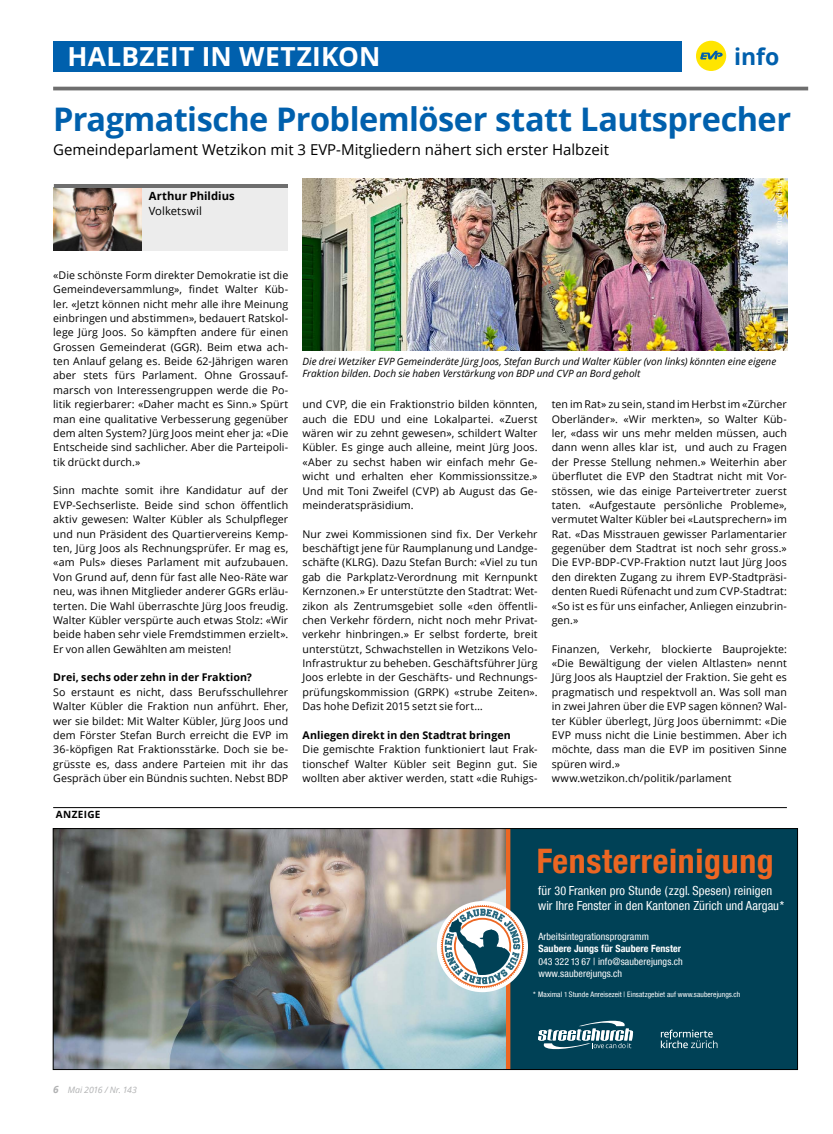
<style>
.page{position:relative;width:833px;height:1134px;background:#fff}
.page>*{position:absolute;margin:0;border:0;box-sizing:border-box;transform-origin:0 0}
.t1{font:700 condensed 33.75px "Helvetica Neue LT Com";letter-spacing:.02em;color:#ec6622}
.t2{font:700 32.5px "Open Sans";letter-spacing:-.015em;color:#0060ad}
.t3{font:700 26.25px "Open Sans";letter-spacing:.015em;color:#fff}
.t4{font:700 23px "Open Sans";color:#0060ad}
.t5{font:15px "Open Sans";color:#000}
.t6{font:condensed 12.5px/15px "Helvetica Neue LT Com";letter-spacing:.005em;color:#fff}
.t7{font:700 11.25px "Open Sans";color:#000}
.t8{font:11.25px "Open Sans";letter-spacing:.005em;color:#000}
.t9{font:10.62px/14.4px "Open Sans";letter-spacing:.01em;color:#000;text-align:justify}
.t10{font:700 10.62px "Open Sans";letter-spacing:.01em;color:#000}
.t11{font:italic 10px/12.5px "Open Sans";color:#000}
.t12{font:condensed 10px/12.5px "Helvetica Neue LT Com";letter-spacing:.01em;color:#fff}
.t13{font:700 10px "Open Sans";letter-spacing:.035em;color:#000}
.t14{font:italic 8.75px "Open Sans";color:#b1b2b3}
.t15{font:condensed 7.5px "Helvetica Neue LT Com";letter-spacing:.01em;color:#fff}
.t16{font:7.5px "Open Sans";letter-spacing:.025em;color:#fff}
.s1{font-size:12.12px}
.s2{font-weight:700}
.s3{font-size:9.75px}
.s4{font-size:7.25px}
.s5{font-weight:700;font-size:10px}
</style>
<div class="page">
<div style="left:696px;top:41px;width:30px;height:30px;background:#ffe500;border-radius:50%"></div>
<svg style="left:700px;top:51px;width:22px;height:9px"></svg>
<div style="left:53px;top:41px;width:628px;height:30px;background:#0060ad"></div>
<div style="left:53px;top:184px;width:234px;height:66px;background:#ececec"></div>
<img style="left:53px;top:187px;width:88px;height:63px">
<hr style="left:54px;top:184px;width:233px;height:3px;background:#6e6e6e">
<hr style="left:53px;top:807px;width:734px;height:1px;background:#000">
<hr style="left:53px;top:87px;width:755px;height:3px;background:#6e6e6e">
<img style="left:302px;top:178px;width:485px;height:173px">
<img style="left:55px;top:830px;width:449px;height:238px">
<div style="left:504px;top:830px;width:291px;height:238px;background:#004156"></div>
<svg style="left:538px;top:1020px;width:95px;height:29px"></svg>
<svg style="left:661px;top:1029px;width:56px;height:19px"></svg>
<div style="left:437px;top:901px;width:91px;height:91px;background:#fff;border-radius:50%"></div>
<svg style="left:440px;top:905px;width:84px;height:84px"></svg>
<div style="left:53px;top:828px;width:744px;height:242px;border:1px solid #000"></div>
<h3 class="t3" style="left:67px;top:38px;width:315px">HALBZEIT IN WETZIKON</h3>
<h3 class="t4" style="left:734px;top:40px;width:47px">info</h3>
<h2 class="t2" style="left:53px;top:96px;width:739px">Pragmatische Problemlöser statt Lautsprecher</h2>
<h3 class="t5" style="left:53px;top:139px;width:557px">Gemeindeparlament Wetzikon mit 3 EVP-Mitgliedern nähert sich erster Halbzeit</h3>
<p class="t7" style="left:149px;top:188px;width:87px">Arthur Phildius</p>
<p class="t8" style="left:149px;top:203px;width:54px">Volketswil</p>
<p class="t9" style="left:53px;top:267px;width:237px">«Die schönste Form direkter Demokratie ist die Gemeindeversammlung», findet Walter Küb&shy;ler. «Jetzt können nicht mehr alle ihre Meinung einbringen und abstimmen», bedauert Ratskol&shy;lege Jürg Joos. So kämpften andere für einen Grossen Gemeinderat (GGR). Beim etwa ach&shy;ten Anlauf gelang es. Beide 62-Jährigen waren aber stets fürs Parlament. Ohne Grossauf&shy;marsch von Interessengruppen werde die Po&shy;litik regierbarer: «Daher macht es Sinn.» Spürt man eine qualitative Verbesserung gegenüber dem alten System? Jürg Joos meint eher ja: «Die Entscheide sind sachlicher. Aber die Parteipoli&shy;tik drückt durch.»</p>
<p class="t9" style="left:53px;top:483px;width:237px">Sinn machte somit ihre Kandidatur auf der EVP-Sechserliste. Beide sind schon öffentlich aktiv gewesen: Walter Kübler als Schulpfleger und nun Präsident des Quartiervereins Kemp&shy;ten, Jürg Joos als Rechnungsprüfer. Er mag es, «am Puls» dieses Parlament mit aufzubauen.<br>Von Grund auf, denn für fast alle Neo-Räte war neu, was ihnen Mitglieder anderer GGRs erläu&shy;terten. Die Wahl überraschte Jürg Joos freudig.<br>Walter Kübler verspürte auch etwas Stolz: «Wir beide haben sehr viele Fremdstimmen erzielt».<br>Er von allen Gewählten am meisten!</p>
<p class="t10" style="left:53px;top:670px;width:200px">Drei, sechs oder zehn in der Fraktion?</p>
<p class="t9" style="left:53px;top:684px;width:237px">So erstaunt es nicht, dass Berufsschullehrer Walter Kübler die Fraktion nun anführt. Eher, wer sie bildet: Mit Walter Kübler, Jürg Joos und dem Förster Stefan Burch erreicht die EVP im 36-köpfigen Rat Fraktionsstärke. Doch sie be&shy;grüsste es, dass andere Parteien mit ihr das Gespräch über ein Bündnis suchten. Nebst BDP</p>
<p class="t13" style="left:56px;top:808px;width:46px">ANZEIGE</p>
<p class="t16" style="left:774px;top:245px;width:65px;rotate:-90deg">© Arthur Phildius</p>
<p class="t11" style="left:302px;top:355px;width:475px">Die drei Wetziker EVP Gemeinderäte Jürg Joos, Stefan Burch und Walter Kübler (von links) könnten eine eigene<br>Fraktion bilden. Doch sie haben Verstärkung von BDP und CVP an Bord geholt</p>
<p class="t9" style="left:302px;top:397px;width:237px">und CVP, die ein Fraktionstrio bilden könnten, auch die EDU und eine Lokalpartei. «Zuerst wären wir zu zehnt gewesen», schildert Walter Kübler. Es ginge auch alleine, meint Jürg Joos. «Aber zu sechst haben wir einfach mehr Ge&shy;wicht und erhalten eher Kommissionssitze.» Und mit Toni Zweifel (CVP) ab August das Ge&shy;meinderatspräsidium.</p>
<p class="t9" style="left:302px;top:526px;width:237px">Nur zwei Kommissionen sind fix. Der Verkehr beschäftigt jene für Raumplanung und Landge&shy;schäfte (KLRG). Dazu Stefan Burch: «Viel zu tun gab die Parkplatz-Verordnung mit Kernpunkt Kernzonen.» Er unterstützte den Stadtrat: Wet&shy;zikon als Zentrumsgebiet solle «den öffentli&shy;chen Verkehr fördern, nicht noch mehr Privat&shy;verkehr hinbringen.» Er selbst forderte, breit unterstützt, Schwachstellen in Wetzikons Velo-Infrastruktur zu beheben. Geschäftsführer Jürg Joos erlebte in der Geschäfts- und Rechnungs&shy;prüfungskommission (GRPK) «strube Zeiten».<br>Das hohe Defizit 2015 setzt sie fort…</p>
<p class="t10" style="left:302px;top:727px;width:210px">Anliegen direkt in den Stadtrat bringen</p>
<p class="t9" style="left:302px;top:742px;width:237px">Die gemischte Fraktion funktioniert laut Frak&shy;tionschef Walter Kübler seit Beginn gut. Sie wollten aber aktiver werden, statt «die Ruhigs-</p>
<p class="t9" style="left:552px;top:397px;width:237px">ten im Rat» zu sein, stand im Herbst im «Zürcher Oberländer». «Wir merkten», so Walter Küb&shy;ler, «dass wir uns mehr melden müssen, auch dann wenn alles klar ist, und auch zu Fragen der Presse Stellung nehmen.» Weiterhin aber überflutet die EVP den Stadtrat nicht mit Vor&shy;stössen, wie das einige Parteivertreter zuerst taten. «Aufgestaute persönliche Probleme», vermutet Walter Kübler bei «Lautsprechern» im Rat. «Das Misstrauen gewisser Parlamentarier gegenüber dem Stadtrat ist noch sehr gross.» Die EVP-BDP-CVP-Fraktion nutzt laut Jürg Joos den direkten Zugang zu ihrem EVP-Stadtpräsi&shy;denten Ruedi Rüfenacht und zum CVP-Stadtrat: «So ist es für uns einfacher, Anliegen einzubrin&shy;gen.»</p>
<p class="t9" style="left:552px;top:641px;width:237px;text-align:left">Finanzen, Verkehr, blockierte Bauprojekte: «Die Bewältigung der vielen Altlasten» nennt Jürg Joos als Hauptziel der Fraktion. Sie geht es pragmatisch und respektvoll an. Was soll man in zwei Jahren über die EVP sagen können? Wal&shy;ter Kübler überlegt, Jürg Joos übernimmt: «Die EVP muss nicht die Linie bestimmen. Aber ich möchte, dass man die EVP im positiven Sinne spüren wird.» www.wetzikon.ch/politik/parlament</p>
<h1 class="t1" style="left:537px;top:840px;width:238px">Fensterreinigung</h1>
<p class="t6" style="left:538px;top:882px;width:247px">für <span class="s1">30</span> Franken pro Stunde (zzgl. Spesen) reinigen wir Ihre Fenster in den Kantonen Zürich und Aargau*</p>
<p class="t12" style="left:538px;top:929px;width:112px">Arbeitsintegrationsprogramm</p>
<p class="t12" style="left:538px;top:942px;width:146px"><span class="s2">Saubere Jungs für Saubere Fenster<br></span><span class="s3">043 322 13 67</span> | info@sauberejungs.ch www.sauberejungs.ch</p>
<p class="t15" style="left:533px;top:989px;width:209px">* Maximal <span class="s4">1</span> Stunde Anreisezeit | Einsatzgebiet auf www.sauberejungs.ch</p>
<p class="t14" style="left:53px;top:1084px;width:85px"><span class="s5">6</span> Mai 2016 / Nr. 143</p>
</div>
